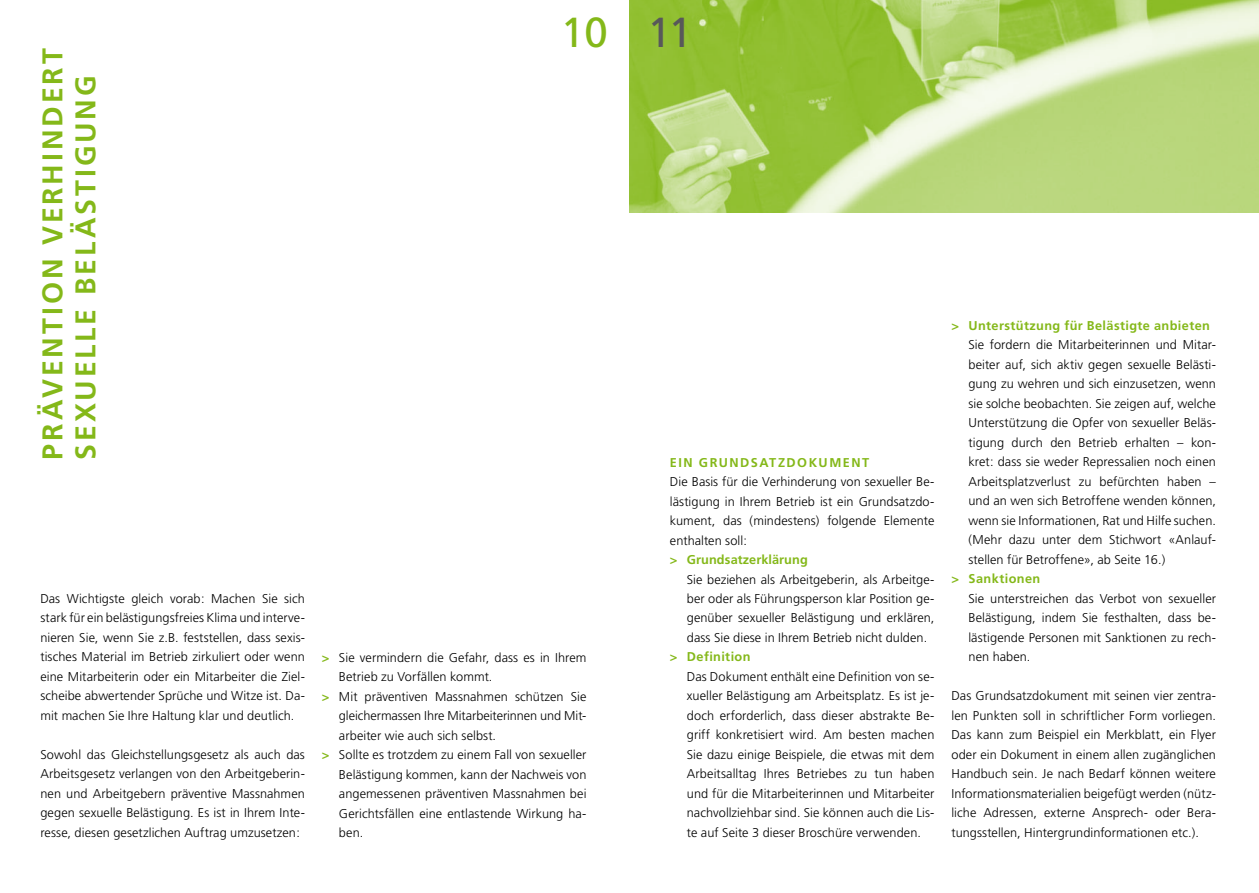
<style>
.page{position:relative;width:1259px;height:893px;background:#fff}
.page>*{position:absolute;margin:0;border:0;box-sizing:border-box;transform-origin:0 0}
.t1{font:42px "Frutiger";color:#84b819}
.t2{font:700 28.5px/33px "Frutiger";letter-spacing:.1em;color:#84b819}
.t3{font:300 12.75px/19.5px "Frutiger";letter-spacing:.005em;color:#000;text-align:justify}
.t4{font:700 12.75px "Frutiger";letter-spacing:.035em;color:#84b819}
.t5{font:700 12.75px "Frutiger";letter-spacing:.115em;color:#84b819}
.s1{color:#58585a}
.s2{font-weight:700;color:#84b819}
</style>
<div class="page">
<img style="left:629px;top:0;width:630px;height:213px">
<h2 class="t2" style="left:36px;top:460px;width:413px;rotate:-90deg">Prävention verhindert sexuelle Belästigung</h2>
<p class="t3" style="left:40px;top:589px;width:266px">Das Wichtigste gleich vorab: Machen Sie sich stark für ein belästigungsfreies Klima und interve&shy;nieren Sie, wenn Sie z.B. feststellen, dass sexis&shy;tisches Material im Betrieb zirkuliert oder wenn eine Mitarbeiterin oder ein Mitarbeiter die Ziel&shy;scheibe abwertender Sprüche und Witze ist. Da&shy;mit machen Sie Ihre Haltung klar und deutlich.</p>
<p class="t3" style="left:40px;top:745px;width:266px">Sowohl das Gleichstellungsgesetz als auch das Arbeitsgesetz verlangen von den Arbeitgeberin&shy;nen und Arbeitgebern präventive Massnahmen gegen sexuelle Belästigung. Es ist in Ihrem Inte&shy;resse, diesen gesetzlichen Auftrag umzusetzen:</p>
<h1 class="t1" style="left:561px;top:7px;width:132px">10 <span class="s1">11</span></h1>
<p class="t3" style="left:322px;top:647px;width:266px"><span class="s2">&gt;</span> Sie vermindern die Gefahr, dass es in Ihrem</p>
<p class="t3" style="left:339px;top:667px;width:155px">Betrieb zu Vorfällen kommt.</p>
<p class="t3" style="left:322px;top:686px;width:266px"><span class="s2">&gt;</span> Mit präventiven Massnahmen schützen Sie</p>
<p class="t3" style="left:339px;top:706px;width:247px">gleichermassen Ihre Mitarbeiterinnen und Mit--</p>
<p class="t3" style="left:339px;top:725px;width:159px">arbeiter wie auch sich selbst.</p>
<p class="t3" style="left:322px;top:745px;width:266px"><span class="s2">&gt;</span> Sollte es trotzdem zu einem Fall von sexueller</p>
<p class="t3" style="left:339px;top:764px;width:249px">Belästigung kommen, kann der Nachweis von</p>
<p class="t3" style="left:339px;top:784px;width:249px">angemessenen präventiven Massnahmen bei</p>
<p class="t3" style="left:339px;top:803px;width:249px">Gerichtsfällen eine entlastende Wirkung ha-</p>
<p class="t3" style="left:339px;top:823px;width:26px">ben.</p>
<p class="t4" style="left:670px;top:455px;width:81px">Ein Grundsa</p>
<p class="t5" style="left:769px;top:455px;width:101px">tzdokument</p>
<p class="t3" style="left:670px;top:472px;width:266px">Die Basis für die Verhinderung von sexueller Be&shy;lästigung in Ihrem Betrieb ist ein Grundsatzdo&shy;kument, das (mindestens) folgende Elemente enthalten soll:</p>
<p class="t4" style="left:670px;top:552px;width:139px">&gt; Grundsatzerklärung</p>
<p class="t3" style="left:687px;top:569px;width:249px">Sie beziehen als Arbeitgeberin, als Arbeitge&shy;ber oder als Führungsperson klar Position ge&shy;genüber sexueller Belästigung und erklären, dass Sie diese in Ihrem Betrieb nicht dulden.</p>
<p class="t4" style="left:670px;top:650px;width:82px">&gt; Definition</p>
<p class="t3" style="left:687px;top:667px;width:249px">Das Dokument enthält eine Definition von se&shy;xueller Belästigung am Arbeitsplatz. Es ist je&shy;doch erforderlich, dass dieser abstrakte Be&shy;griff konkretisiert wird. Am besten machen Sie dazu einige Beispiele, die etwas mit dem Arbeitsalltag Ihres Betriebes zu tun haben und für die Mitarbeiterinnen und Mitarbeiter nachvollziehbar sind. Sie können auch die Lis&shy;te auf Seite 3 dieser Broschüre verwenden.</p>
<p class="t4" style="left:951px;top:318px;width:260px">&gt; Unterstützung für Belästigte anbieten</p>
<p class="t3" style="left:968px;top:335px;width:249px">Sie fordern die Mitarbeiterinnen und Mitar&shy;beiter auf, sich aktiv gegen sexuelle Belästi&shy;gung zu wehren und sich einzusetzen, wenn sie solche beobachten. Sie zeigen auf, welche Unterstützung die Opfer von sexueller Beläs&shy;tigung durch den Betrieb erhalten – kon&shy;kret: dass sie weder Repressalien noch einen Arbeitsplatzverlust zu befürchten haben – und an wen sich Betroffene wenden können, wenn sie Informationen, Rat und Hilfe suchen. (Mehr dazu unter dem Stichwort «Anlauf&shy;stellen für Betroffene», ab Seite 16.)</p>
<p class="t4" style="left:951px;top:571px;width:90px">&gt; Sanktionen</p>
<p class="t3" style="left:968px;top:589px;width:249px">Sie unterstreichen das Verbot von sexueller Belästigung, indem Sie festhalten, dass be&shy;lästigende Personen mit Sanktionen zu rech&shy;nen haben.</p>
<p class="t3" style="left:951px;top:686px;width:266px">Das Grundsatzdokument mit seinen vier zentra&shy;len Punkten soll in schriftlicher Form vorliegen.<br>Das kann zum Beispiel ein Merkblatt, ein Flyer oder ein Dokument in einem allen zugänglichen Handbuch sein. Je nach Bedarf können weitere Informationsmaterialien beigefügt werden (nütz&shy;liche Adressen, externe Ansprech- oder Bera&shy;tungsstellen, Hintergrundinformationen etc.).</p>
</div>
